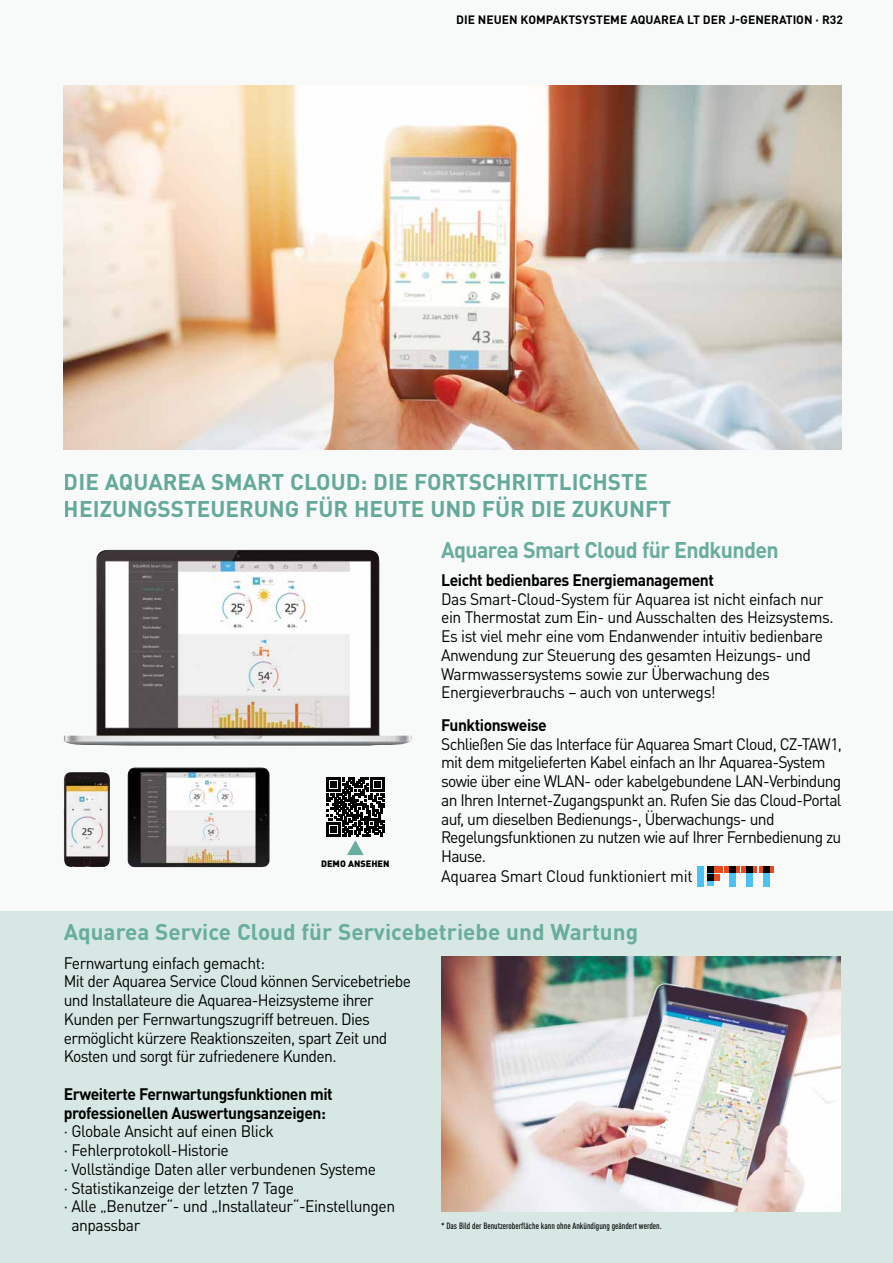
<style>
.page{position:relative;width:893px;height:1263px;background:#f8fafa}
.page>*{position:absolute;margin:0;border:0;box-sizing:border-box;transform-origin:0 0}
.t1{font:700 22.5px/27px "DIN Pro";color:#68ad9e}
.t2{font:700 22.5px "DIN Pro";letter-spacing:-.03em;color:#68ad9e;scale:.95 1}
.t3{font:16.5px/18.8px "DIN Pro";letter-spacing:-.04em;color:#000;scale:.95 1}
.t4{font:700 16.5px/18.8px "DIN Pro";letter-spacing:-.03em;color:#000;scale:.95 1}
.t5{font:16.5px "DIN Pro";letter-spacing:-.02em;color:#000;scale:.95 1}
.t6{font:700 12px "DIN Pro";color:#000}
.t7{font:900 9.15px "DIN Pro";color:#000}
.t8{font:500 condensed 9px "DIN Pro";color:#000}
</style>
<div class="page">
<div style="left:0;top:911px;width:893px;height:352px;background:#d7e8e4"></div>
<img style="left:64px;top:85px;width:778px;height:365px">
<img style="left:64px;top:549px;width:348px;height:197px">
<img style="left:63px;top:772px;width:47px;height:95px">
<img style="left:128px;top:767px;width:142px;height:100px">
<svg style="left:326px;top:778px;width:58px;height:77px"></svg>
<img style="left:441px;top:957px;width:400px;height:255px">
<div style="left:698px;top:866px;width:6px;height:20px;background:#4bc2f1"></div>
<div style="left:729px;top:872px;width:6px;height:14px;background:#4bc2f1"></div>
<div style="left:746px;top:872px;width:6px;height:14px;background:#4bc2f1"></div>
<div style="left:763px;top:872px;width:7px;height:14px;background:#4bc2f1"></div>
<svg style="left:770px;top:866px;width:4px;height:6px"></svg>
<svg style="left:724px;top:866px;width:39px;height:6px"></svg>
<div style="left:763px;top:866px;width:7px;height:6px;background:#000"></div>
<div style="left:713px;top:866px;width:9px;height:6px;background:#e8491d"></div>
<div style="left:713px;top:874px;width:7px;height:6px;background:#e8491d"></div>
<svg style="left:707px;top:866px;width:6px;height:20px"></svg>
<p class="t6" style="left:456px;top:10px;width:388px">DIE NEUEN KOMPAKTSYSTEME AQUAREA LT DER J-GENERATION · R32</p>
<h1 class="t1" style="left:64px;top:466px;width:609px">DIE AQUAREA SMART CLOUD: DIE FORTSCHRITTLICHSTE<br>HEIZUNGSSTEUERUNG FÜR HEUTE UND FÜR DIE ZUKUNFT</h1>
<p class="t7" style="left:321px;top:856px;width:70px">DEMO ANSEHEN</p>
<h1 class="t2" style="left:441px;top:531px;width:357px">Aquarea Smart Cloud für Endkunden</h1>
<p class="t4" style="left:441px;top:568px;width:289px">Leicht bedienbares Energiemanagement</p>
<p class="t3" style="left:441px;top:588px;width:415px">Das Smart-Cloud-System für Aquarea ist nicht einfach nur ein Thermostat zum Ein- und Ausschalten des Heizsystems.<br>Es ist viel mehr eine vom Endanwender intuitiv bedienbare Anwendung zur Steuerung des gesamten Heizungs- und Warmwassersystems sowie zur Überwachung des Energieverbrauchs – auch von unterwegs!</p>
<p class="t4" style="left:441px;top:713px;width:113px">Funktionsweise</p>
<p class="t3" style="left:441px;top:733px;width:423px">Schließen Sie das Interface für Aquarea Smart Cloud, CZ-TAW1, mit dem mitgelieferten Kabel einfach an Ihr Aquarea-System sowie über eine WLAN- oder kabelgebundene LAN-Verbindung an Ihren Internet-Zugangspunkt an. Rufen Sie das Cloud-Portal auf, um dieselben Bedienungs-, Überwachungs- und Regelungsfunktionen zu nutzen wie auf Ihrer Fernbedienung zu Hause.</p>
<p class="t5" style="left:441px;top:863px;width:266px">Aquarea Smart Cloud funktioniert mit</p>
<h1 class="t1" style="left:64px;top:915px;width:576px">Aquarea Service Cloud für Servicebetriebe und Wartung</h1>
<p class="t3" style="left:64px;top:951px;width:367px">Fernwartung einfach gemacht:<br>Mit der Aquarea Service Cloud können Servicebetriebe und Installateure die Aquarea-Heizsysteme ihrer Kunden per Fernwartungszugriff betreuen. Dies ermöglicht kürzere Reaktionszeiten, spart Zeit und Kosten und sorgt für zufriedenere Kunden.</p>
<p class="t4" style="left:64px;top:1082px;width:285px">Erweiterte Fernwartungsfunktionen mit professionellen Auswertungsanzeigen:</p>
<p class="t3" style="left:64px;top:1120px;width:223px">· Globale Ansicht auf einen Blick</p>
<p class="t3" style="left:64px;top:1139px;width:175px">· Fehlerprotokoll-Historie</p>
<p class="t3" style="left:64px;top:1158px;width:330px">· Vollständige Daten aller verbundenen Systeme</p>
<p class="t3" style="left:64px;top:1176px;width:244px">· Statistikanzeige der letzten 7 Tage</p>
<p class="t3" style="left:64px;top:1195px;width:350px">· Alle „Benutzer“- und „Installateur“-Einstellungen</p>
<p class="t3" style="left:71px;top:1214px;width:74px">anpassbar</p>
<p class="t8" style="left:441px;top:1219px;width:222px">* Das Bild der Benutzeroberfläche kann ohne Ankündigung geändert werden.</p>
</div>
